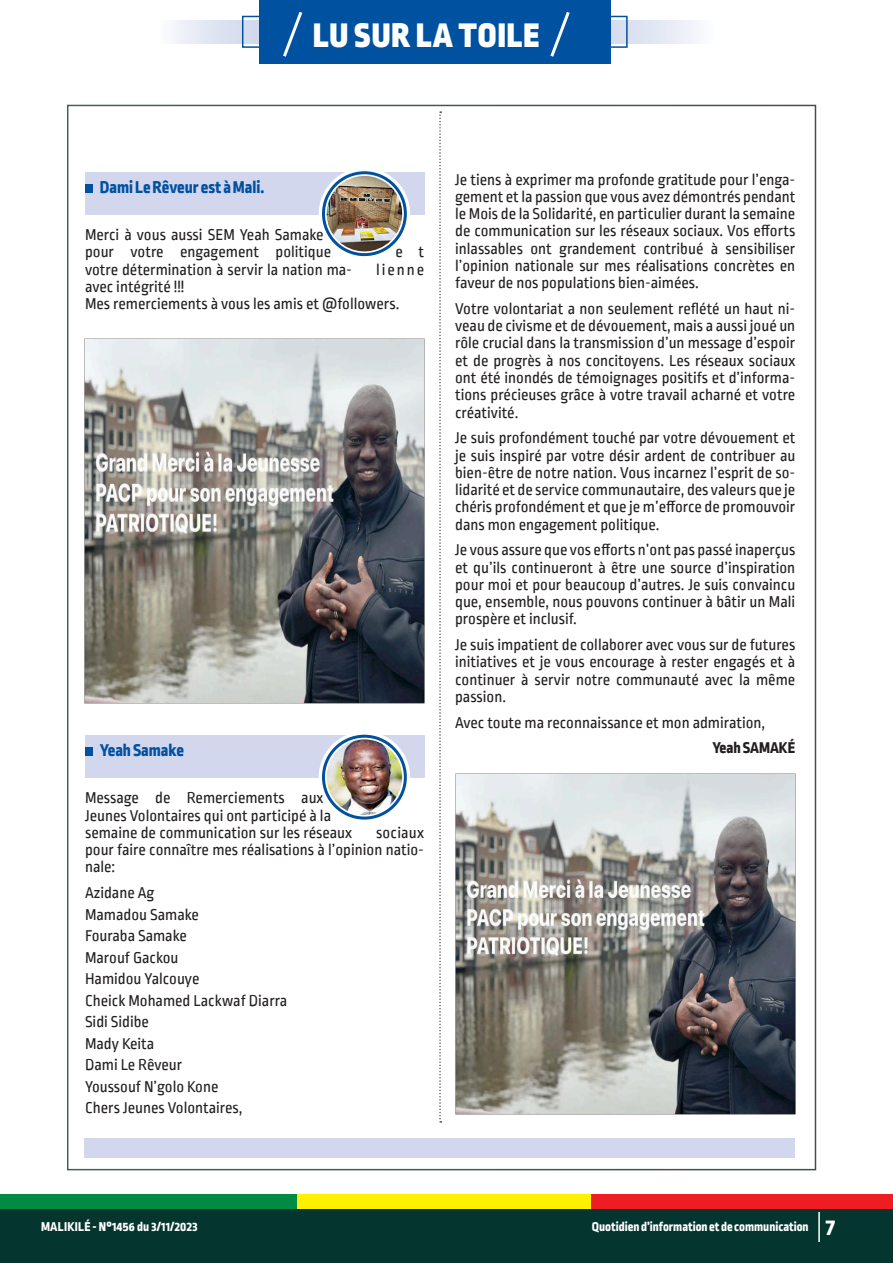
<style>
.page{position:relative;width:893px;height:1263px;background:#fff}
.page>*{position:absolute;margin:0;border:0;box-sizing:border-box;transform-origin:0 0}
.t1{font:900 36px "Ropa Sans Pro";letter-spacing:.03em;color:#fff}
.t2{font:800 18px "Ropa Sans Pro";color:#0052a1}
.t3{font:16.5px/17.2px "Ropa Sans PTT";color:#231f20;text-align:justify}
.t4{font:800 16.5px "Ropa Sans Pro";color:#231f20}
.t5{font:800 13.5px "Ropa Sans Pro";color:#fff}
.t6{font:800 13.5px "Ropa Sans Pro";letter-spacing:.02em;color:#fff}
.s1{font-size:24px}
</style>
<div class="page">
<div style="left:0;top:1195px;width:297px;height:17px;background:#008b43"></div>
<div style="left:297px;top:1195px;width:297px;height:17px;background:#fff101"></div>
<div style="left:592px;top:1195px;width:301px;height:17px;background:#ee1d23"></div>
<div style="left:0;top:1209px;width:893px;height:54px;background:#05352f"></div>
<hr style="left:818px;top:1212px;width:2px;height:30px;background:#fff">
<svg style="left:172px;top:21px;width:527px;height:23px;background:#e1e5f3"></svg>
<div style="left:242px;top:16px;width:386px;height:32px;border:2px solid #0052a1"></div>
<div style="left:259px;top:0;width:351px;height:64px;background:#0052a1"></div>
<svg style="left:283px;top:11px;width:20px;height:46px"></svg>
<svg style="left:550px;top:12px;width:20px;height:45px"></svg>
<div style="left:85px;top:1138px;width:710px;height:20px;background:#d3d7ee"></div>
<svg style="left:439px;top:111px;width:2px;height:1012px"></svg>
<img style="left:84px;top:338px;width:341px;height:365px">
<img style="left:456px;top:774px;width:340px;height:341px">
<div style="left:85px;top:172px;width:340px;height:42px;background:#d3d7ee"></div>
<div style="left:85px;top:184px;width:7px;height:8px;background:#0052a1"></div>
<div style="left:85px;top:735px;width:340px;height:42px;background:#d3d7ee"></div>
<div style="left:85px;top:747px;width:7px;height:8px;background:#0052a1"></div>
<svg style="left:319px;top:168px;width:91px;height:91px"></svg>
<svg style="left:323px;top:173px;width:82px;height:82px"></svg>
<div style="left:322px;top:171px;width:85px;height:85px;border:3px solid #0052a1;border-radius:50%"></div>
<img style="left:327px;top:176px;width:75px;height:75px;border-radius:38px">
<svg style="left:319px;top:731px;width:91px;height:92px"></svg>
<svg style="left:323px;top:736px;width:82px;height:82px"></svg>
<div style="left:322px;top:735px;width:85px;height:84px;border:3px solid #0052a1;border-radius:50%"></div>
<img style="left:327px;top:739px;width:75px;height:76px;border-radius:38px">
<p class="t1" style="left:313px;top:13px;width:228px">LU SUR LA TOILE</p>
<p class="t2" style="left:100px;top:177px;width:166px">Dami Le Rêveur est à Mali.</p>
<p class="t3" style="left:85px;top:227px;width:247px">Merci à vous aussi SEM Yeah Samake pour votre engagement politique</p>
<p class="t3" style="left:396px;top:244px;width:30px">e t</p>
<p class="t3" style="left:85px;top:261px;width:269px">votre détermination à servir la nation ma-</p>
<p class="t3" style="left:376px;top:261px;width:50px">lienne</p>
<p class="t3" style="left:85px;top:279px;width:101px">avec intégrité !!!</p>
<p class="t3" style="left:85px;top:296px;width:316px">Mes remerciements à vous les amis et @followers.</p>
<p class="t2" style="left:100px;top:740px;width:86px">Yeah Samake</p>
<p class="t3" style="left:85px;top:790px;width:269px;text-align:left">Message de Remerciements aux<br>Jeunes Volontaires qui ont participé à la semaine de communication sur les réseaux</p>
<p class="t3" style="left:85px;top:825px;width:341px;text-indent:291px">sociaux pour faire connaître mes réalisations à l’opinion natio&shy;nale:</p>
<p class="t3" style="left:85px;top:885px;width:71px">Azidane Ag</p>
<p class="t3" style="left:85px;top:907px;width:115px">Mamadou Samake</p>
<p class="t3" style="left:85px;top:928px;width:103px">Fouraba Samake</p>
<p class="t3" style="left:85px;top:950px;width:95px">Marouf Gackou</p>
<p class="t3" style="left:85px;top:971px;width:116px">Hamidou Yalcouye</p>
<p class="t3" style="left:85px;top:993px;width:204px">Cheick Mohamed Lackwaf Diarra</p>
<p class="t3" style="left:85px;top:1014px;width:65px">Sidi Sidibe</p>
<p class="t3" style="left:85px;top:1036px;width:71px">Mady Keita</p>
<p class="t3" style="left:85px;top:1057px;width:99px">Dami Le Rêveur</p>
<p class="t3" style="left:85px;top:1079px;width:135px">Youssouf N’golo Kone</p>
<p class="t3" style="left:85px;top:1100px;width:159px">Chers Jeunes Volontaires,</p>
<p class="t3" style="left:455px;top:172px;width:342px">Je tiens à exprimer ma profonde gratitude pour l’enga&shy;gement et la passion que vous avez démontrés pendant le Mois de la Solidarité, en particulier durant la semaine de communication sur les réseaux sociaux. Vos efforts inlassables ont grandement contribué à sensibiliser l’opinion nationale sur mes réalisations concrètes en faveur de nos populations bien-aimées.</p>
<p class="t3" style="left:455px;top:301px;width:342px">Votre volontariat a non seulement reflété un haut ni&shy;veau de civisme et de dévouement, mais a aussi joué un rôle crucial dans la transmission d’un message d’espoir et de progrès à nos concitoyens. Les réseaux sociaux ont été inondés de témoignages positifs et d’informa&shy;tions précieuses grâce à votre travail acharné et votre créativité.</p>
<p class="t3" style="left:455px;top:430px;width:342px">Je suis profondément touché par votre dévouement et je suis inspiré par votre désir ardent de contribuer au bien-être de notre nation. Vous incarnez l’esprit de so&shy;lidarité et de service communautaire, des valeurs que je chéris profondément et que je m’efforce de promouvoir dans mon engagement politique.</p>
<p class="t3" style="left:455px;top:542px;width:342px">Je vous assure que vos efforts n’ont pas passé inaperçus et qu’ils continueront à être une source d’inspiration pour moi et pour beaucoup d’autres. Je suis convaincu que, ensemble, nous pouvons continuer à bâtir un Mali prospère et inclusif.</p>
<p class="t3" style="left:455px;top:637px;width:342px">Je suis impatient de collaborer avec vous sur de futures initiatives et je vous encourage à rester engagés et à continuer à servir notre communauté avec la même passion.</p>
<p class="t3" style="left:455px;top:714px;width:311px">Avec toute ma reconnaissance et mon admiration,</p>
<p class="t4" style="left:712px;top:738px;width:84px">Yeah SAMAKÉ</p>
<p class="t6" style="left:41px;top:1219px;width:158px">MALIKILÉ - N°1456 du 3/11/2023</p>
<p class="t5" style="left:592px;top:1219px;width:245px">Quotidien d’information et de communication <span class="s1">7</span></p>
</div>
